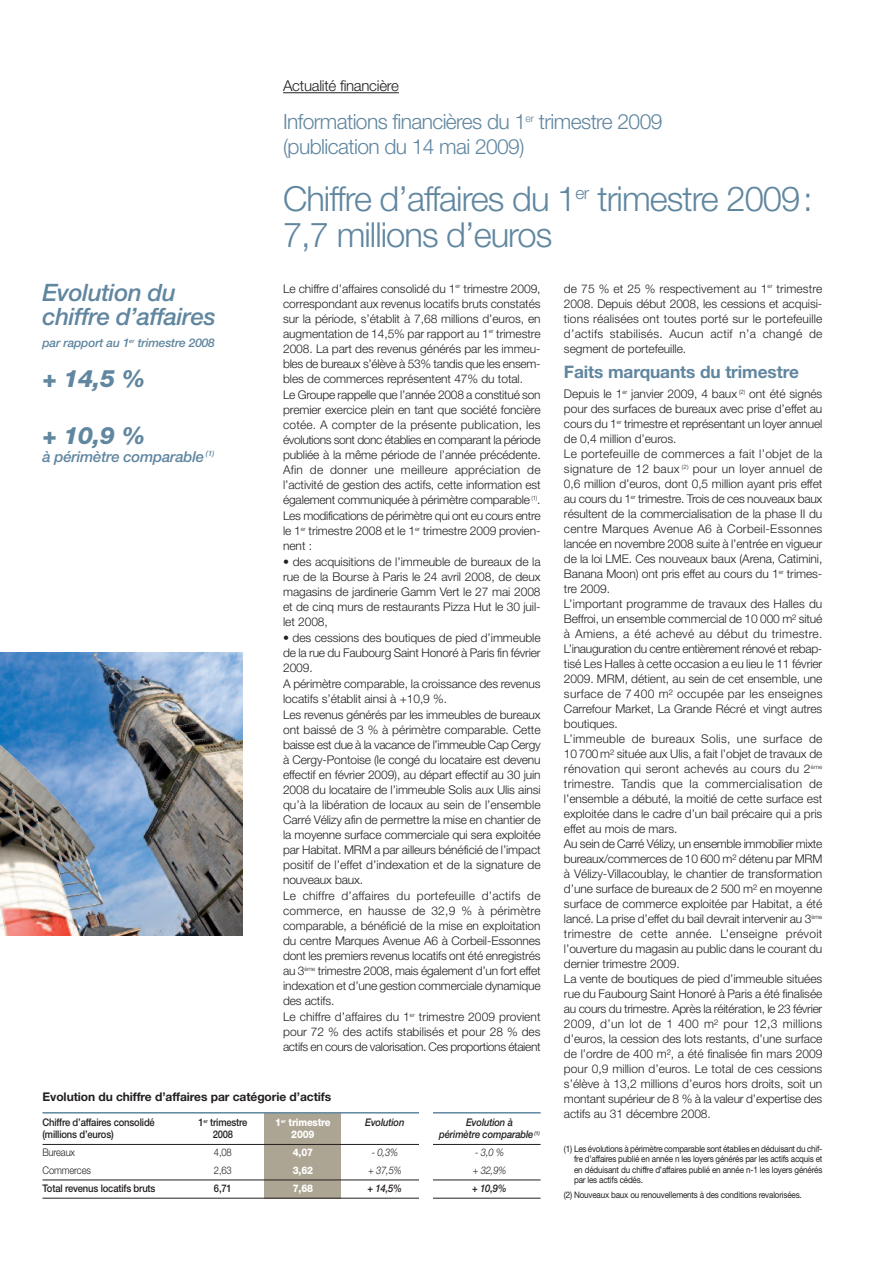
<style>
.page{position:relative;width:893px;height:1263px;background:#fff}
.page>*{position:absolute;margin:0;border:0;box-sizing:border-box;transform-origin:0 0}
.t1{font:300 34.5px/36px "Helvetica Neue";letter-spacing:-.03em;color:#6086a0}
.t2{font:italic 500 24px/24px "Helvetica Neue";letter-spacing:-.015em;color:#6086a0}
.t3{font:italic 800 24px "Helvetica Neue";color:#6086a0}
.t4{font:300 21px/24.5px "Helvetica Neue";letter-spacing:-.03em;color:#6086a0}
.t5{font:700 17.25px "Helvetica Neue";letter-spacing:-.005em;color:#6086a0}
.t6{font:italic 500 15px "Helvetica Neue";letter-spacing:-.015em;color:#6086a0}
.t7{font:300 15px "Helvetica Neue";letter-spacing:-.015em;color:#231f20}
.t8{font:300 12px/15px "Helvetica Neue";letter-spacing:-.005em;color:#231f20}
.t9{font:700 12px "Helvetica Neue";letter-spacing:-.005em;color:#231f20}
.t10{font:italic 500 12px "Helvetica Neue";letter-spacing:-.015em;color:#6086a0}
.t11{font:500 10.5px "Helvetica Neue";letter-spacing:-.015em;color:#231f20;scale:.9 1}
.t12{font:italic 500 10.5px "Helvetica Neue";letter-spacing:-.015em;color:#231f20;scale:.9 1}
.t13{font:800 10.5px "Helvetica Neue";letter-spacing:-.02em;color:#fff;scale:.9 1}
.t14{font:300 10.5px "Helvetica Neue";letter-spacing:-.015em;color:#231f20;scale:.9 1}
.t15{font:italic 300 10.5px "Helvetica Neue";color:#231f20;scale:.9 1}
.t16{font:9px/10.5px "Helvetica Neue";letter-spacing:-.02em;color:#231f20;text-align:justify;scale:.9 1}
</style>
<div class="page">
<img style="left:0;top:653px;width:242px;height:282px">
<hr style="left:283px;top:92px;width:116px;height:1px;background:#231f20">
<div style="left:264px;top:1113px;width:77px;height:85px;background:#ada593"></div>
<hr style="left:43px;top:1112px;width:498px;height:1px;background:#6086a0">
<hr style="left:43px;top:1144px;width:498px;height:1px;background:#231f20">
<hr style="left:43px;top:1180px;width:498px;height:1px;background:#231f20">
<hr style="left:43px;top:1198px;width:498px;height:1px;background:#231f20">
<div style="left:420px;top:1105px;width:13px;height:105px;background:#fff"></div>
<p class="t7" style="left:283px;top:81px;width:117px">Actualité financière</p>
<h3 class="t4" style="left:283px;top:111px;width:381px">Informations financières du 1<sup>er</sup> trimestre 2009 (publication du 14 mai 2009)</h3>
<h1 class="t1" style="left:283px;top:184px;width:531px">Chiffre d’affaires du 1<sup>er</sup> trimestre 2009:<br>7,7 millions d’euros</h1>
<p class="t8" style="left:283px;top:282px;width:259px">Le chiffre d’affaires consolidé du 1<sup>er</sup> trimestre 2009, correspondant aux revenus locatifs bruts constatés sur la période, s’établit à 7,68 millions d’euros, en augmentation de 14,5% par rapport au 1<sup>er</sup> trimestre 2008. La part des revenus générés par les immeu&shy;bles de bureaux s’élève à 53% tandis que les ensem&shy;bles de commerces représentent 47% du total.<br>Le Groupe rappelle que l’année 2008 a constitué son premier exercice plein en tant que société foncière cotée. A compter de la présente publication, les évolutions sont donc établies en comparant la période publiée à la même période de l’année précédente.<br>Afin de donner une meilleure appréciation de l’activité de gestion des actifs, cette information est également communiquée à périmètre comparable <sup>(1)</sup>.<br>Les modifications de périmètre qui ont eu cours entre le 1<sup>er</sup> trimestre 2008 et le 1<sup>er</sup> trimestre 2009 provien&shy;nent :</p>
<p class="t8" style="left:283px;top:555px;width:259px;text-align:justify">• des acquisitions de l’immeuble de bureaux de la rue de la Bourse à Paris le 24 avril 2008, de deux magasins de jardinerie Gamm Vert le 27 mai 2008 et de cinq murs de restaurants Pizza Hut le 30 juil&shy;let 2008,</p>
<p class="t8" style="left:283px;top:631px;width:259px">• des cessions des boutiques de pied d’immeuble de la rue du Faubourg Saint Honoré à Paris fin février 2009.<br>A périmètre comparable, la croissance des revenus locatifs s’établit ainsi à +10,9 %.<br>Les revenus générés par les immeubles de bureaux ont baissé de 3 % à périmètre comparable. Cette baisse est due à la vacance de l’immeuble Cap Cergy à Cergy-Pontoise (le congé du locataire est devenu effectif en février 2009), au départ effectif au 30 juin 2008 du locataire de l’immeuble Solis aux Ulis ainsi qu’à la libération de locaux au sein de l’ensemble Carré Vélizy afin de permettre la mise en chantier de la moyenne surface commerciale qui sera exploitée par Habitat. MRM a par ailleurs bénéficié de l’impact positif de l’effet d’indexation et de la signature de nouveaux baux.<br>Le chiffre d’affaires du portefeuille d’actifs de commerce, en hausse de 32,9 % à périmètre comparable, a bénéficié de la mise en exploitation du centre Marques Avenue A6 à Corbeil-Essonnes dont les premiers revenus locatifs ont été enregistrés au 3<sup>ème</sup> trimestre 2008, mais également d’un fort effet indexation et d’une gestion commerciale dynamique des actifs.<br>Le chiffre d’affaires du 1<sup>er</sup> trimestre 2009 provient pour 72 % des actifs stabilisés et pour 28 % des actifs en cours de valorisation. Ces proportions étaient</p>
<p class="t8" style="left:564px;top:282px;width:260px;text-align:justify">de 75 % et 25 % respectivement au 1<sup>er</sup> trimestre 2008. Depuis début 2008, les cessions et acquisi&shy;tions réalisées ont toutes porté sur le portefeuille d’actifs stabilisés. Aucun actif n’a changé de segment de portefeuille.</p>
<h3 class="t5" style="left:564px;top:366px;width:236px">Faits marquants du trimestre</h3>
<p class="t8" style="left:564px;top:387px;width:260px">Depuis le 1<sup>er</sup> janvier 2009, 4 baux <sup>(2)</sup> ont été signés pour des surfaces de bureaux avec prise d’effet au cours du 1<sup>er</sup> trimestre et représentant un loyer annuel de 0,4 million d’euros.<br>Le portefeuille de commerces a fait l’objet de la signature de 12 baux <sup>(2)</sup> pour un loyer annuel de 0,6 million d’euros, dont 0,5 million ayant pris effet au cours du 1<sup>er</sup> trimestre. Trois de ces nouveaux baux résultent de la commercialisation de la phase II du centre Marques Avenue A6 à Corbeil-Essonnes lancée en novembre 2008 suite à l’entrée en vigueur de la loi LME. Ces nouveaux baux (Arena, Catimini, Banana Moon) ont pris effet au cours du 1<sup>er</sup> trimes&shy;tre 2009.<br>L’important programme de travaux des Halles du Beffroi, un ensemble commercial de 10 000 m² situé à Amiens, a été achevé au début du trimestre.<br>L’inauguration du centre entièrement rénové et rebap&shy;tisé Les Halles à cette occasion a eu lieu le 11 février 2009. MRM, détient, au sein de cet ensemble, une surface de 7 400 m² occupée par les enseignes Carrefour Market, La Grande Récré et vingt autres boutiques.<br>L’immeuble de bureaux Solis, une surface de 10700m² située aux Ulis, a fait l’objet de travaux de rénovation qui seront achevés au cours du 2<sup>ème </sup>trimestre. Tandis que la commercialisation de l’ensemble a débuté, la moitié de cette surface est exploitée dans le cadre d’un bail précaire qui a pris effet au mois de mars.<br>Au sein de Carré Vélizy, un ensemble immobilier mixte bureaux/commerces de 10 600 m² détenu par MRM à Vélizy-Villacoublay, le chantier de transformation d’une surface de bureaux de 2 500 m² en moyenne surface de commerce exploitée par Habitat, a été lancé. La prise d’effet du bail devrait intervenir au 3<sup>ème </sup>trimestre de cette année. L’enseigne prévoit l’ouverture du magasin au public dans le courant du dernier trimestre 2009.<br>La vente de boutiques de pied d’immeuble situées rue du Faubourg Saint Honoré à Paris a été finalisée au cours du trimestre. Après la réitération, le 23 février 2009, d’un lot de 1 400 m² pour 12,3 millions d’euros, la cession des lots restants, d’une surface de l’ordre de 400 m², a été finalisée fin mars 2009 pour 0,9 million d’euros. Le total de ces cessions s’élève à 13,2 millions d’euros hors droits, soit un montant supérieur de 8 % à la valeur d’expertise des actifs au 31 décembre 2008.</p>
<p class="t16" style="left:574px;top:1144px;width:277px;text-indent:-10px">(1) Les évolutions à périmètre comparable sont établies en déduisant du chif&shy;fre d’affaires publié en année n les loyers générés par les actifs acquis et en déduisant du chiffre d’affaires publié en année n-1 les loyers générés par les actifs cédés.</p>
<p class="t16" style="left:564px;top:1190px;width:266px">(2) Nouveaux baux ou renouvellements à des conditions revalorisées.</p>
<h2 class="t2" style="left:43px;top:283px;width:175px">Evolution du chiffre d’affaires</h2>
<p class="t10" style="left:43px;top:338px;width:174px">par rapport au 1<sup>er</sup> trimestre 2008</p>
<h2 class="t3" style="left:43px;top:370px;width:104px">+ 14,5 %</h2>
<h2 class="t3" style="left:43px;top:426px;width:104px">+ 10,9 %</h2>
<p class="t6" style="left:43px;top:451px;width:173px">à périmètre comparable <sup>(1)</sup></p>
<p class="t9" style="left:43px;top:1092px;width:290px">Evolution du chiffre d’affaires par catégorie d’actifs</p>
<p class="t11" style="left:43px;top:1119px;width:126px">Chiffre d’affaires consolidé</p>
<p class="t11" style="left:198px;top:1119px;width:56px">1<sup>er</sup> trimestre</p>
<p class="t13" style="left:275px;top:1119px;width:63px">1<sup>er</sup> trimestre</p>
<p class="t12" style="left:365px;top:1119px;width:45px">Evolution</p>
<p class="t12" style="left:466px;top:1119px;width:53px">Evolution à</p>
<p class="t11" style="left:43px;top:1131px;width:81px">(millions d’euros)</p>
<p class="t11" style="left:213px;top:1131px;width:24px">2008</p>
<p class="t13" style="left:291px;top:1131px;width:27px">2009</p>
<p class="t12" style="left:439px;top:1131px;width:113px">périmètre comparable <sup>(1)</sup></p>
<p class="t14" style="left:43px;top:1148px;width:38px">Bureaux</p>
<p class="t14" style="left:214px;top:1148px;width:21px">4,08</p>
<p class="t13" style="left:293px;top:1148px;width:24px">4,07</p>
<p class="t15" style="left:372px;top:1148px;width:31px">- 0,3%</p>
<p class="t15" style="left:475px;top:1148px;width:34px">- 3,0 %</p>
<p class="t14" style="left:43px;top:1166px;width:55px">Commerces</p>
<p class="t14" style="left:214px;top:1166px;width:21px">2,63</p>
<p class="t13" style="left:293px;top:1166px;width:24px">3,62</p>
<p class="t15" style="left:368px;top:1166px;width:39px">+ 37,5%</p>
<p class="t15" style="left:473px;top:1166px;width:39px">+ 32,9%</p>
<p class="t11" style="left:43px;top:1184px;width:127px">Total revenus locatifs bruts</p>
<p class="t11" style="left:214px;top:1184px;width:21px">6,71</p>
<p class="t13" style="left:293px;top:1184px;width:24px">7,68</p>
<p class="t12" style="left:367px;top:1184px;width:40px">+ 14,5%</p>
<p class="t12" style="left:472px;top:1184px;width:40px">+ 10,9%</p>
</div>
